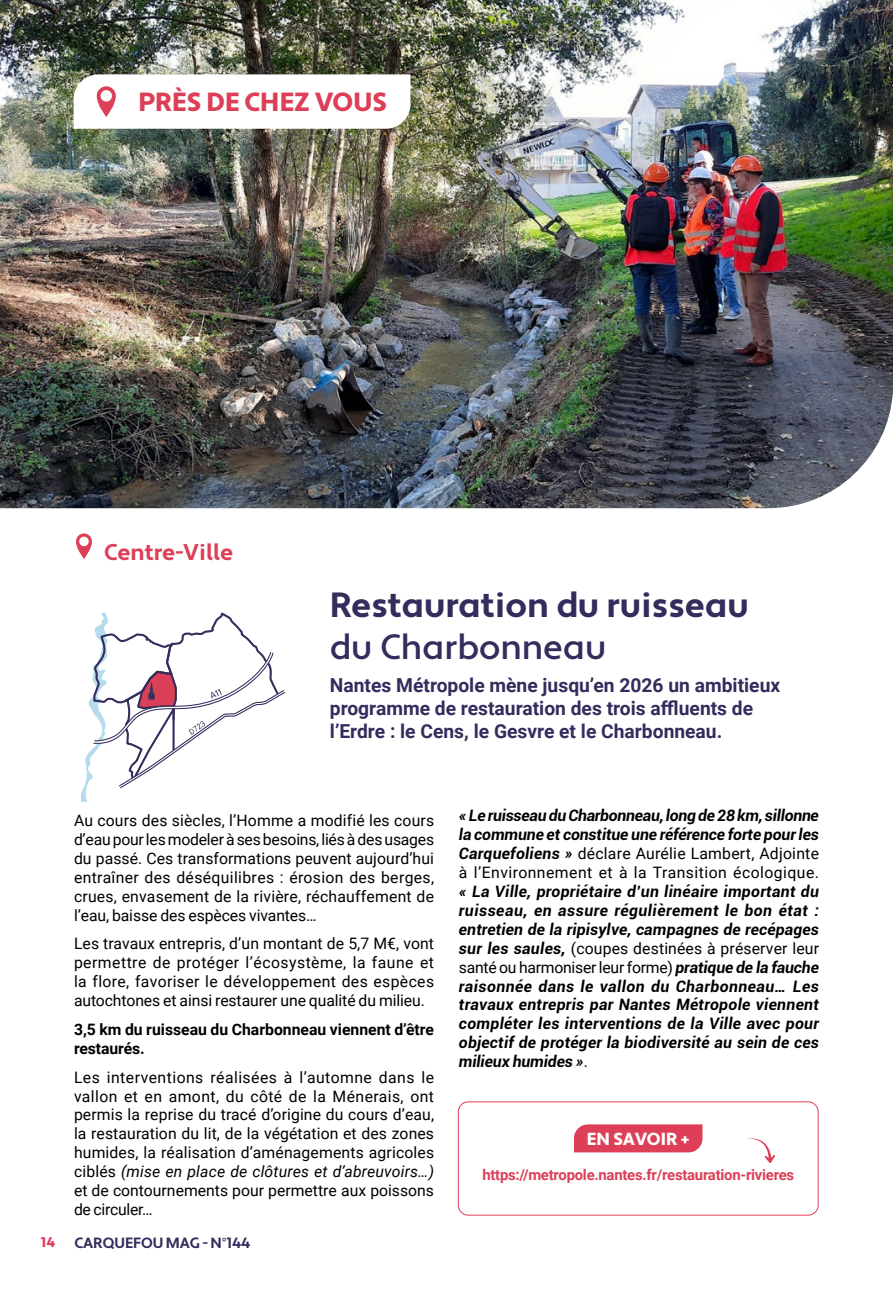
<style>
.page{position:relative;width:893px;height:1290px;background:#fff}
.page>*{position:absolute;margin:0;border:0;box-sizing:border-box;transform-origin:0 0}
.t1{font:700 35px "Apertura";color:#332c5c}
.t2{font:500 35px "Apertura";color:#332c5c}
.t3{font:900 26.25px "Apertura";letter-spacing:.005em;color:#dc3f57}
.t4{font:700 22.75px "Apertura";color:#dc3f57}
.t5{font:700 19.25px/23.1px "Roboto";color:#332c5c}
.t6{font:900 17.5px "Apertura";letter-spacing:-.005em;color:#fff}
.t7{font:15.75px/18.9px "Roboto";letter-spacing:-.005em;color:#000;text-align:justify}
.t8{font:italic 700 15.75px/18.9px "Roboto";letter-spacing:-.005em;color:#000;text-align:justify}
.t9{font:700 15.75px/18.9px "Roboto";color:#000}
.t10{font:700 14.88px "Roboto";letter-spacing:-.015em;color:#dc3f57}
.t11{font:700 14.88px "Apertura";letter-spacing:-.005em;color:#332c5c}
.t12{font:900 14px "Apertura";color:#dc3f57}
.s1{font-style:italic}
.s2{font-weight:400;font-style:normal}
</style>
<div class="page">
<img style="left:0;top:0;width:893px;height:508px">
<svg style="left:74px;top:74px;width:336px;height:55px"></svg>
<svg style="left:76px;top:533px;width:16px;height:26px"></svg>
<svg style="left:81px;top:613px;width:205px;height:189px"></svg>
<div style="left:458px;top:1101px;width:361px;height:114px;border:1px solid #dc3f57;border-radius:10px"></div>
<svg style="left:747px;top:1138px;width:28px;height:25px"></svg>
<div style="left:574px;top:1124px;width:128px;height:28px;background:#dc3f57"></div>
<h2 class="t3" style="left:138px;top:86px;width:250px">PRÈS DE CHEZ VOUS</h2>
<h3 class="t4" style="left:104px;top:538px;width:131px">Centre-Ville</h3>
<h1 class="t1" style="left:330px;top:583px;width:420px">Restauration du ruisseau</h1>
<h1 class="t2" style="left:330px;top:625px;width:278px">du Charbonneau</h1>
<p class="t5" style="left:330px;top:672px;width:452px">Nantes Métropole mène jusqu’en 2026 un ambitieux programme de restauration des trois affluents de l’Erdre : le Cens, le Gesvre et le Charbonneau.</p>
<p class="t7" style="left:74px;top:810px;width:362px">Au cours des siècles, l’Homme a modifié les cours d’eau pour les modeler à ses besoins, liés à des usages du passé. Ces transformations peuvent aujourd’hui entraîner des déséquilibres : érosion des berges, crues, envasement de la rivière, réchauffement de l’eau, baisse des espèces vivantes…</p>
<p class="t7" style="left:74px;top:934px;width:362px">Les travaux entrepris, d’un montant de 5,7 M€, vont permettre de protéger l’écosystème, la faune et la flore, favoriser le développement des espèces autochtones et ainsi restaurer une qualité du milieu.</p>
<p class="t9" style="left:74px;top:1019px;width:362px">3,5 km du ruisseau du Charbonneau viennent d’être restaurés.</p>
<p class="t7" style="left:74px;top:1067px;width:362px">Les interventions réalisées à l’automne dans le vallon et en amont, du côté de la Ménerais, ont permis la reprise du tracé d’origine du cours d’eau, la restauration du lit, de la végétation et des zones humides, la réalisation d’aménagements agricoles ciblés <span class="s1">(mise en place de clôtures et d’abreuvoirs…) </span>et de contournements pour permettre aux poissons de circuler…</p>
<p class="t12" style="left:41px;top:1233px;width:16px">14</p>
<p class="t11" style="left:74px;top:1234px;width:177px">CARQUEFOU MAG - N°144</p>
<p class="t8" style="left:459px;top:806px;width:362px">« Le ruisseau du Charbonneau, long de 28 km, sillonne la commune et constitue une référence forte pour les Carquefoliens » <span class="s2">déclare Aurélie Lambert, Adjointe à l’Environnement et à la Transition écologique.</span></p>
<p class="t8" style="left:459px;top:881px;width:362px">« La Ville, propriétaire d’un linéaire important du ruisseau, en assure régulièrement le bon état : entretien de la ripisylve, campagnes de recépages sur les saules, <span class="s2">(coupes destinées à préserver leur santé ou harmoniser leur forme)</span> pratique de la fauche raisonnée dans le vallon du Charbonneau… Les travaux entrepris par Nantes Métropole viennent compléter les interventions de la Ville avec pour objectif de protéger la biodiversité au sein de ces milieux humides »<span class="s2">.</span></p>
<p class="t6" style="left:587px;top:1128px;width:104px">EN SAVOIR +</p>
<p class="t10" style="left:482px;top:1164px;width:313px">https://metropole.nantes.fr/restauration-rivieres</p>
</div>
